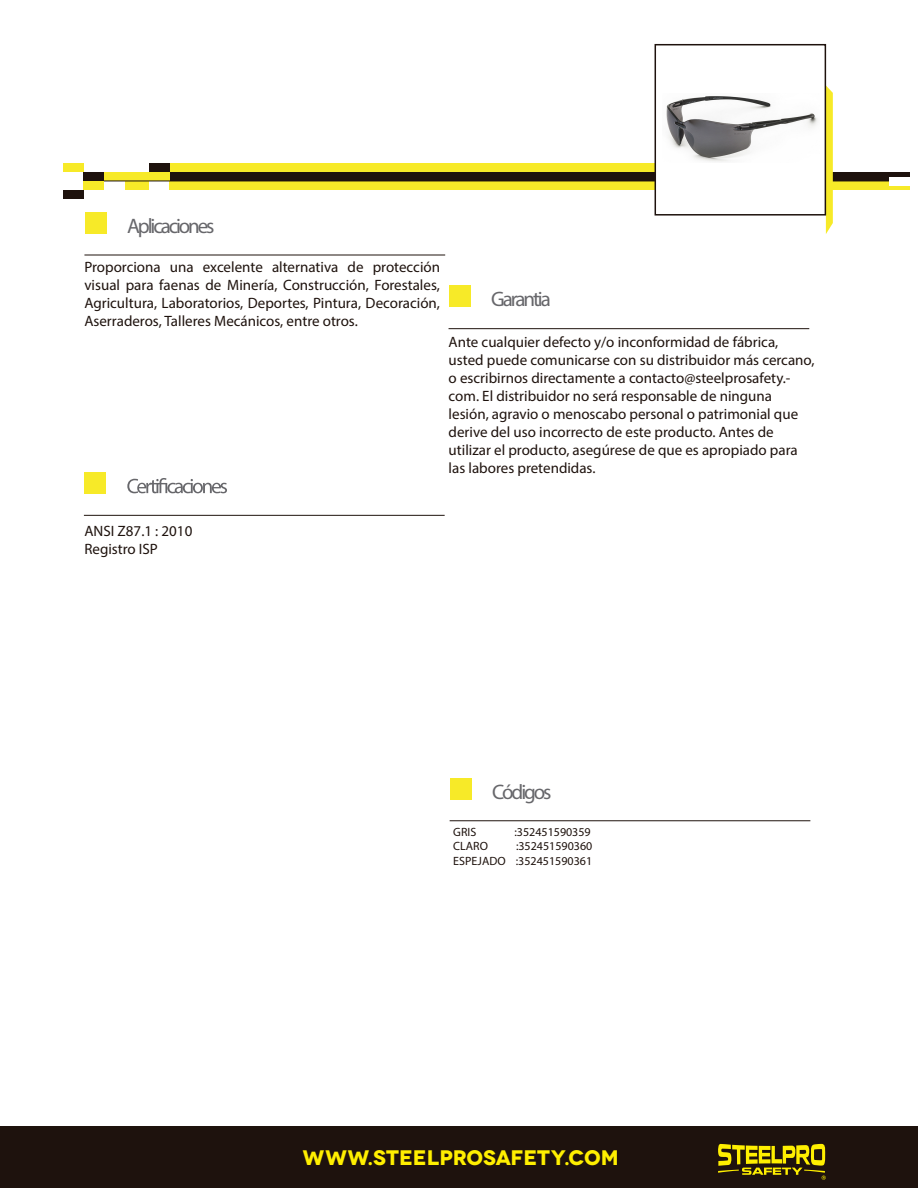
<style>
.page{position:relative;width:918px;height:1188px;background:#fff}
.page>*{position:absolute;margin:0;border:0;box-sizing:border-box;transform-origin:0 0}
.t1{font:21px "Myriad Pro";letter-spacing:-.1em;color:#67676b}
.t2{font:700 21px "Novecentowide";color:#ffef00}
.t3{font:15px/18px "Myriad Pro";color:#1e120d}
.t4{font:12px/14.4px "Myriad Pro";color:#1e120d;text-align:right}
</style>
<div class="page">
<div style="left:83px;top:172px;width:827px;height:18px;background:#f7ea28"></div>
<div style="left:63px;top:163px;width:20px;height:9px;background:#f7ea28"></div>
<div style="left:83px;top:172px;width:21px;height:9px;background:#1e120d"></div>
<div style="left:63px;top:190px;width:20px;height:9px;background:#1e120d"></div>
<div style="left:104px;top:181px;width:21px;height:9px;background:#fff"></div>
<div style="left:149px;top:181px;width:21px;height:9px;background:#fff"></div>
<div style="left:170px;top:163px;width:593px;height:27px;background:#f7ea28"></div>
<div style="left:170px;top:172px;width:740px;height:9px;background:#1e120d"></div>
<hr style="left:104px;top:181px;width:795px;height:1px;background:#1e120d">
<div style="left:889px;top:177px;width:21px;height:9px;background:#fff"></div>
<div style="left:149px;top:163px;width:21px;height:9px;background:#1e120d"></div>
<svg style="left:826px;top:85px;width:7px;height:149px"></svg>
<div style="left:655px;top:44px;width:171px;height:172px;background:#fff;border:2px solid #1e120d"></div>
<hr style="left:84px;top:255px;width:361px;height:1px;background:#1e120d">
<div style="left:85px;top:212px;width:21px;height:21px;background:#f7ea28"></div>
<hr style="left:84px;top:515px;width:361px;height:1px;background:#1e120d">
<div style="left:85px;top:472px;width:21px;height:22px;background:#f7ea28"></div>
<svg style="left:127px;top:478px;width:100px;height:15px"></svg>
<hr style="left:449px;top:328px;width:360px;height:1px;background:#1e120d">
<div style="left:449px;top:286px;width:21px;height:21px;background:#f7ea28"></div>
<hr style="left:450px;top:820px;width:360px;height:1px;background:#1e120d">
<div style="left:450px;top:778px;width:22px;height:21px;background:#f7ea28"></div>
<div style="left:0;top:1126px;width:918px;height:62px;background:#1e120d"></div>
<svg style="left:718px;top:1144px;width:108px;height:36px"></svg>
<img style="left:666px;top:96px;width:152px;height:66px">
<h1 class="t1" style="left:127px;top:213px;width:89px">Aplicaciones</h1>
<p class="t3" style="left:84px;top:257px;width:357px;text-align:justify">Proporciona una excelente alternativa de protección visual para faenas de Minería, Construcción, Forestales, Agricultura, Laboratorios, Deportes, Pintura, Decoración, Aserraderos, Talleres Mecánicos, entre otros.</p>
<h1 class="t1" style="left:491px;top:286px;width:61px">Garantia</h1>
<p class="t3" style="left:449px;top:332px;width:367px">Ante cualquier defecto y/o inconformidad de fábrica, usted puede comunicarse con su distribuidor más cercano, o escribirnos directamente a contacto@steelprosafety.- com. El distribuidor no será responsable de ninguna lesión, agravio o menoscabo personal o patrimonial que derive del uso incorrecto de este producto. Antes de utilizar el producto, asegúrese de que es apropiado para las labores pretendidas.</p>
<p class="t3" style="left:84px;top:522px;width:109px">ANSI Z87.1 : 2010<br>Registro ISP</p>
<h1 class="t1" style="left:492px;top:779px;width:61px">Códigos</h1>
<p class="t4" style="left:453px;top:824px;width:24px">GRIS</p>
<p class="t4" style="left:514px;top:824px;width:78px">:352451590359</p>
<p class="t4" style="left:453px;top:839px;width:36px">CLARO</p>
<p class="t4" style="left:453px;top:839px;width:141px">:352451590360<br>ESPEJADO :352451590361</p>
<h1 class="t2" style="left:303px;top:1145px;width:318px">WWW.STEELPROSAFETY.COM</h1>
</div>
